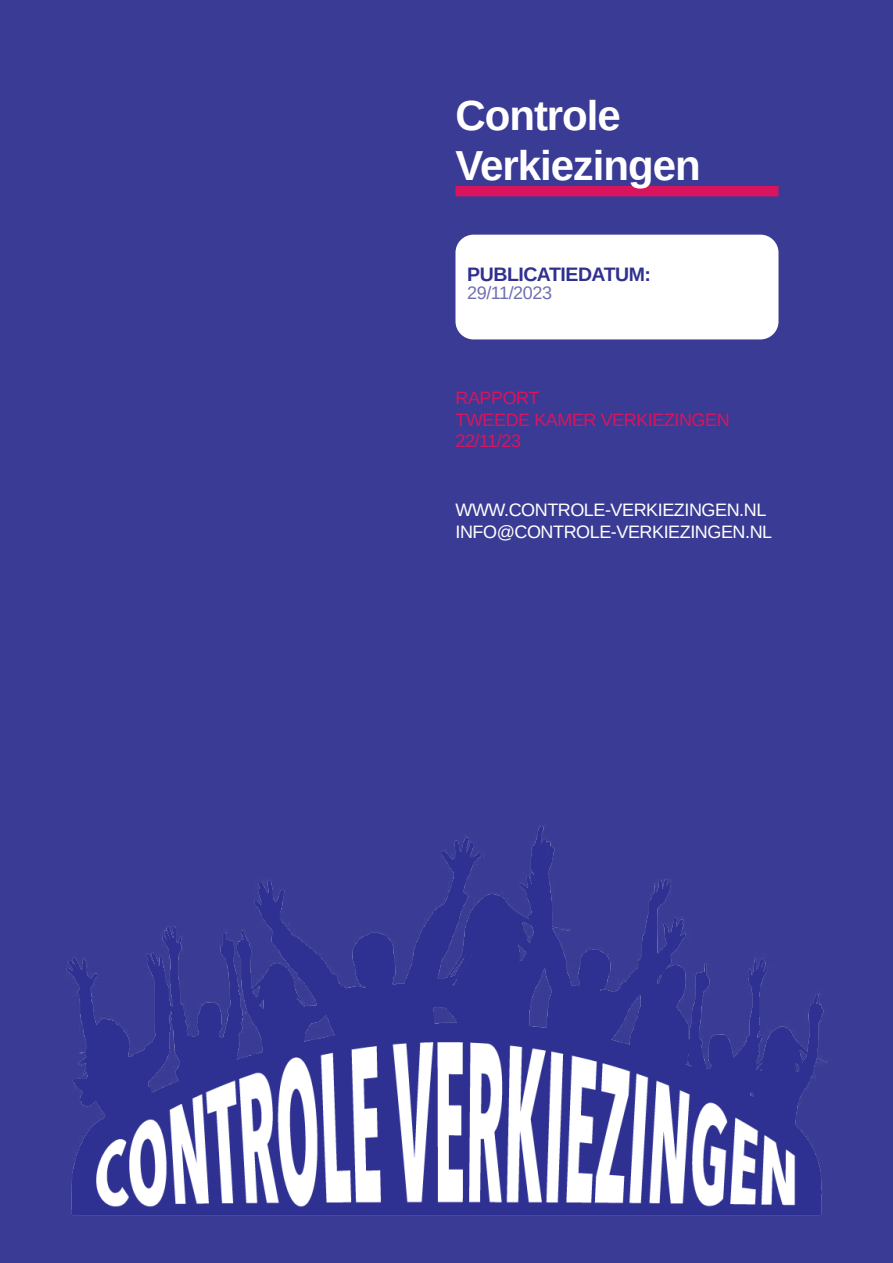
<style>
.page{position:relative;width:893px;height:1263px;background:#3a3b94}
.page>*{position:absolute;margin:0;border:0;box-sizing:border-box;transform-origin:0 0}
.t1{font:700 42px/50.4px "Arimo";letter-spacing:-.025em;color:#fff}
.t2{font:700 19.5px "Arimo";letter-spacing:-.025em;color:#30318f}
.t3{font:18px/21.6px "Arimo";letter-spacing:-.025em;color:#fff}
.t4{font:18px/21.6px "Arimo";letter-spacing:-.025em;color:#d9145f}
.t5{font:18px "Arimo";letter-spacing:-.025em;color:#6e6fb1}
</style>
<div class="page">
<div style="left:455px;top:235px;width:323px;height:104px;background:#fff;border-radius:18px"></div>
<div style="left:455px;top:186px;width:323px;height:10px;background:#d9145f"></div>
<img style="left:66px;top:826px;width:761px;height:390px">
<h1 class="t1" style="left:455px;top:91px;width:247px">Controle<br>Verkiezingen</h1>
<p class="t2" style="left:467px;top:261px;width:185px">PUBLICATIEDATUM:</p>
<p class="t5" style="left:467px;top:281px;width:86px">29/11/2023</p>
<p class="t4" style="left:455px;top:387px;width:276px">RAPPORT<br>TWEEDE KAMER VERKIEZINGEN<br>22/11/23</p>
<p class="t3" style="left:455px;top:499px;width:318px">WWW.CONTROLE-VERKIEZINGEN.NL<br>INFO@CONTROLE-VERKIEZINGEN.NL</p>
</div>
